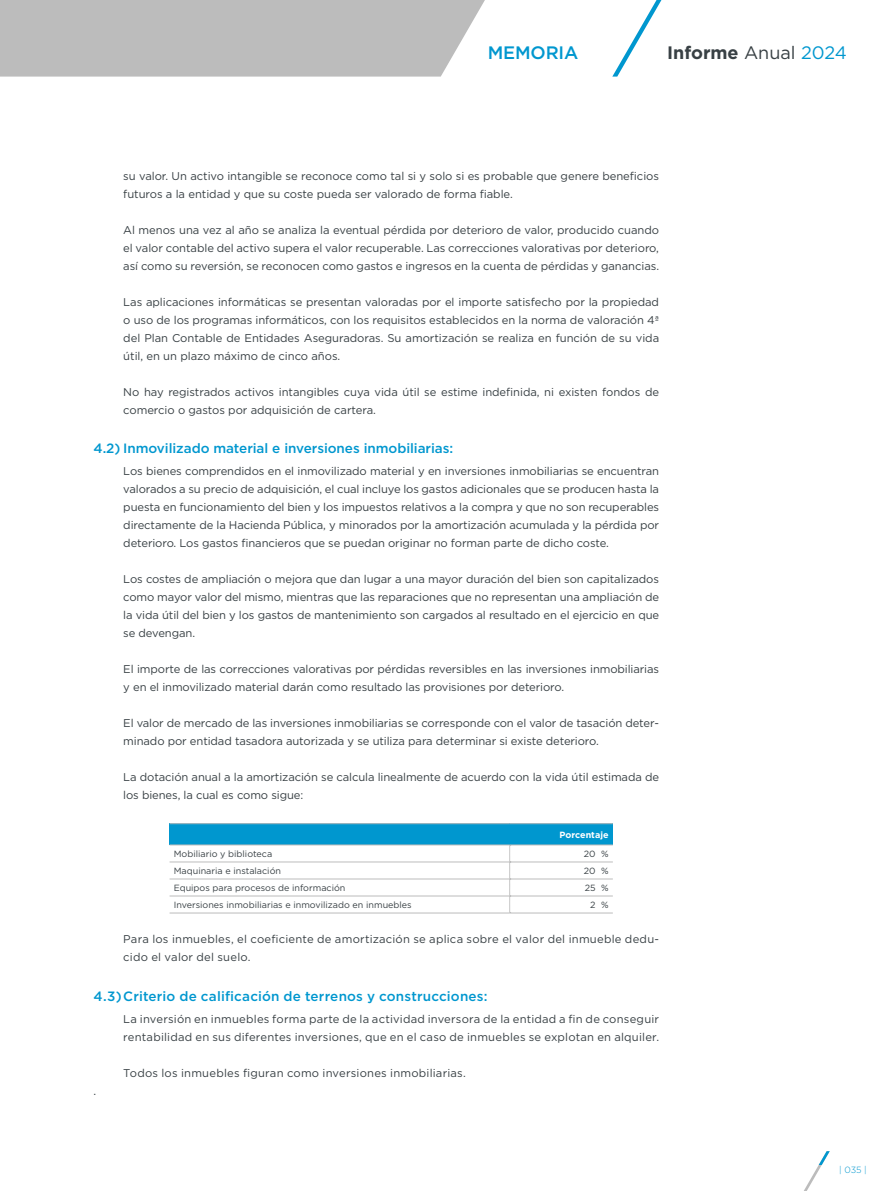
<style>
.page{position:relative;width:893px;height:1191px;background:#fff}
.page>*{position:absolute;margin:0;border:0;box-sizing:border-box;transform-origin:0 0}
.t1{font:700 18px "Gotham";color:#384044}
.t2{font:500 18px "Gotham";letter-spacing:-.01em;color:#0097cf}
.t3{font:500 13.5px "Gotham";letter-spacing:.015em;color:#0097cf}
.t4{font:500 13.5px "Gotham";letter-spacing:-.005em;color:#0097cf}
.t5{font:11.25px/18px "Gotham";letter-spacing:-.005em;color:#384044}
.t6{font:11.25px/18px "Gotham";letter-spacing:.02em;color:#384044}
.t7{font:9px "Gotham";color:#384044}
.t8{font:700 9px "Gotham";color:#fff}
.t9{font:300 9px "Gotham";color:#0097cf}
.s1{font-weight:400}
.s2{font-weight:400;color:#0097cf}
</style>
<div class="page">
<div style="left:0;top:0;width:485px;height:77px;background:#bcbcbc"></div>
<svg style="left:612px;top:0;width:50px;height:77px"></svg>
<svg style="left:804px;top:1151px;width:26px;height:40px"></svg>
<div style="left:170px;top:823px;width:443px;height:22px;background:#0097cf"></div>
<hr style="left:170px;top:823px;width:340px;height:1px;background:#bcbcbc">
<hr style="left:510px;top:823px;width:103px;height:1px;background:#bcbcbc">
<hr style="left:170px;top:844px;width:340px;height:1px;background:#bcbcbc">
<hr style="left:510px;top:844px;width:103px;height:1px;background:#bcbcbc">
<svg style="left:509px;top:845px;width:2px;height:67px"></svg>
<hr style="left:170px;top:861px;width:340px;height:1px;background:#bcbcbc">
<hr style="left:510px;top:861px;width:103px;height:1px;background:#bcbcbc">
<hr style="left:170px;top:878px;width:340px;height:1px;background:#bcbcbc">
<hr style="left:510px;top:878px;width:103px;height:1px;background:#bcbcbc">
<hr style="left:170px;top:895px;width:340px;height:1px;background:#bcbcbc">
<hr style="left:510px;top:895px;width:103px;height:1px;background:#bcbcbc">
<hr style="left:170px;top:912px;width:340px;height:1px;background:#bcbcbc">
<hr style="left:510px;top:912px;width:103px;height:1px;background:#bcbcbc">
<h1 class="t2" style="left:488px;top:41px;width:92px">MEMORIA</h1>
<h1 class="t1" style="left:667px;top:41px;width:181px">Informe <span class="s1">Anual</span> <span class="s2">2024</span></h1>
<p class="t5" style="left:123px;top:166px;width:537px">su valor. Un activo intangible se reconoce como tal si y solo si es probable que genere beneficios futuros a la entidad y que su coste pueda ser valorado de forma fiable.</p>
<p class="t5" style="left:123px;top:220px;width:537px;text-align:justify">Al menos una vez al año se analiza la eventual pérdida por deterioro de valor, producido cuando el valor contable del activo supera el valor recuperable. Las correcciones valorativas por deterioro, así como su reversión, se reconocen como gastos e ingresos en la cuenta de pérdidas y ganancias.</p>
<p class="t5" style="left:123px;top:292px;width:537px;text-align:justify">Las aplicaciones informáticas se presentan valoradas por el importe satisfecho por la propiedad o uso de los programas informáticos, con los requisitos establecidos en la norma de valoración 4ª del Plan Contable de Entidades Aseguradoras. Su amortización se realiza en función de su vida útil, en un plazo máximo de cinco años.</p>
<p class="t5" style="left:123px;top:382px;width:537px">No hay registrados activos intangibles cuya vida útil se estime indefinida, ni existen fondos de comercio o gastos por adquisición de cartera.</p>
<p class="t4" style="left:94px;top:439px;width:361px">4.2) Inmovilizado material e inversiones inmobiliarias:</p>
<p class="t5" style="left:123px;top:462px;width:537px;text-align:justify">Los bienes comprendidos en el inmovilizado material y en inversiones inmobiliarias se encuentran valorados a su precio de adquisición, el cual incluye los gastos adicionales que se producen hasta la puesta en funcionamiento del bien y los impuestos relativos a la compra y que no son recuperables directamente de la Hacienda Pública, y minorados por la amortización acumulada y la pérdida por deterioro. Los gastos financieros que se puedan originar no forman parte de dicho coste.</p>
<p class="t5" style="left:123px;top:570px;width:537px;text-align:justify">Los costes de ampliación o mejora que dan lugar a una mayor duración del bien son capitalizados como mayor valor del mismo, mientras que las reparaciones que no representan una ampliación de la vida útil del bien y los gastos de mantenimiento son cargados al resultado en el ejercicio en que se devengan.</p>
<p class="t5" style="left:123px;top:660px;width:537px">El importe de las correcciones valorativas por pérdidas reversibles en las inversiones inmobiliarias y en el inmovilizado material darán como resultado las provisiones por deterioro.</p>
<p class="t5" style="left:123px;top:714px;width:537px">El valor de mercado de las inversiones inmobiliarias se corresponde con el valor de tasación deter&shy;minado por entidad tasadora autorizada y se utiliza para determinar si existe deterioro.</p>
<p class="t5" style="left:123px;top:768px;width:537px">La dotación anual a la amortización se calcula linealmente de acuerdo con la vida útil estimada de los bienes, la cual es como sigue:</p>
<p class="t8" style="left:560px;top:828px;width:50px">Porcentaje</p>
<p class="t7" style="left:174px;top:848px;width:100px">Mobiliario y biblioteca</p>
<p class="t7" style="left:584px;top:848px;width:26px">20 %</p>
<p class="t7" style="left:174px;top:865px;width:109px">Maquinaria e instalación</p>
<p class="t7" style="left:584px;top:865px;width:26px">20 %</p>
<p class="t7" style="left:174px;top:882px;width:173px">Equipos para procesos de información</p>
<p class="t7" style="left:585px;top:882px;width:25px">25 %</p>
<p class="t7" style="left:174px;top:899px;width:239px">Inversiones inmobiliarias e inmovilizado en inmuebles</p>
<p class="t7" style="left:590px;top:899px;width:20px">2 %</p>
<p class="t6" style="left:123px;top:930px;width:537px">Para los inmuebles, el coeficiente de amortización se aplica sobre el valor del inmueble dedu&shy;cido el valor del suelo.</p>
<p class="t3" style="left:94px;top:987px;width:396px">4.3)Criterio de calificación de terrenos y construcciones:</p>
<p class="t6" style="left:123px;top:1009px;width:537px">La inversión en inmuebles forma parte de la actividad inversora de la entidad a fin de conseguir rentabilidad en sus diferentes inversiones, que en el caso de inmuebles se explotan en alquiler.</p>
<p class="t6" style="left:123px;top:1063px;width:344px">Todos los inmuebles figuran como inversiones inmobiliarias.</p>
<p class="t5" style="left:94px;top:1081px;width:4px">.</p>
<p class="t9" style="left:839px;top:1164px;width:29px">| 035 |</p>
</div>
